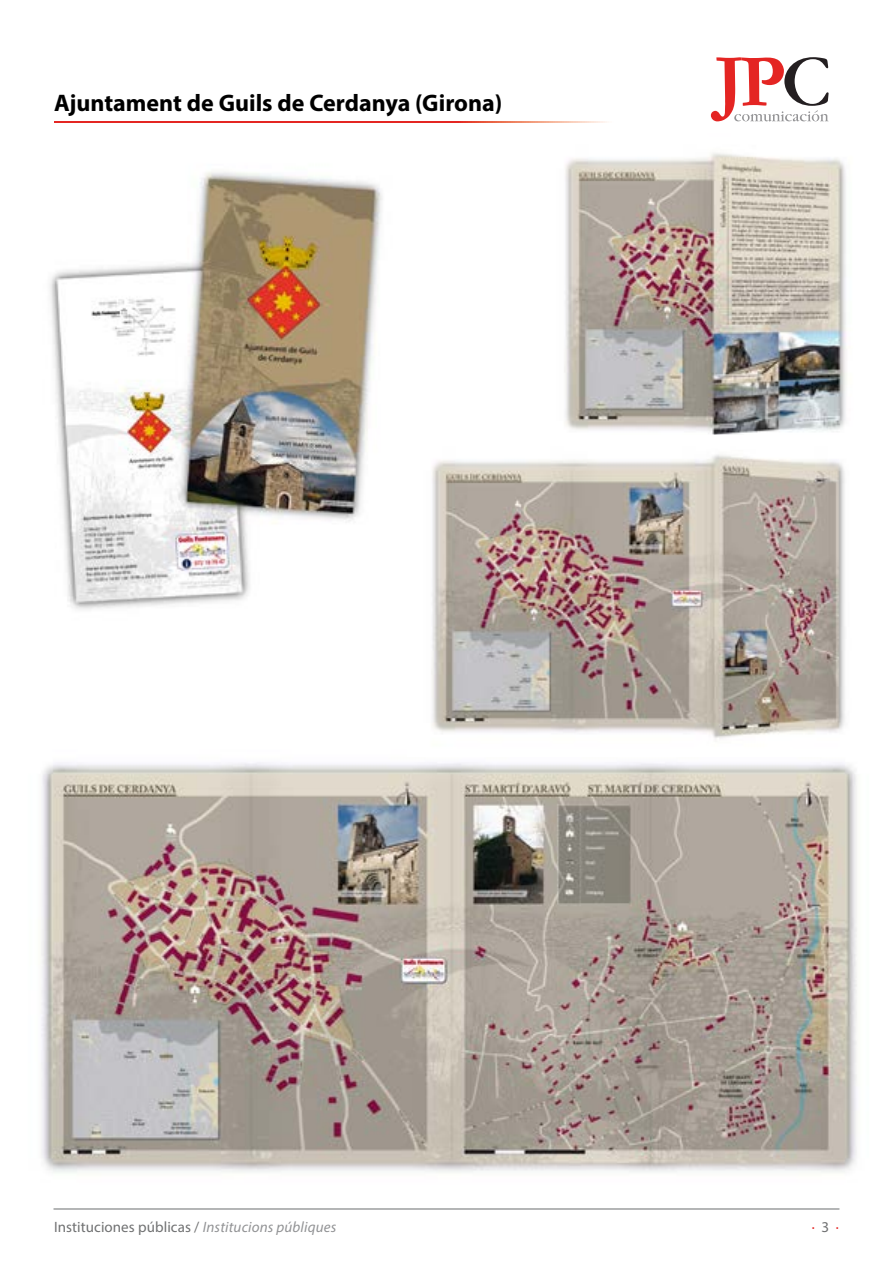
<style>
.page{position:relative;width:893px;height:1263px;background:#fff}
.page>*{position:absolute;margin:0;border:0;box-sizing:border-box;transform-origin:0 0}
.t1{font:700 24px "Myriad Pro";color:#000}
.t2{font:15px "Myriad Pro";letter-spacing:.005em;color:#707172}
.t3{font:15px "Myriad Pro";color:#e42523}
.s1{font-style:italic;color:#929395}
.s2{color:#707172}
</style>
<div class="page">
<hr style="left:54px;top:1208px;width:785px;height:2px;background:#9c9e9f">
<svg style="left:54px;top:121px;width:553px;height:2px"></svg>
<svg style="left:711px;top:57px;width:117px;height:64px"></svg>
<img style="left:50px;top:172px;width:333px;height:438px">
<img style="left:564px;top:153px;width:283px;height:282px">
<img style="left:41px;top:762px;width:816px;height:411px">
<img style="left:431px;top:454px;width:414px;height:285px">
<h1 class="t1" style="left:54px;top:87px;width:450px">Ajuntament de Guils de Cerdanya (Girona)</h1>
<p class="t2" style="left:54px;top:1217px;width:284px">Instituciones públicas / <span class="s1">Institucions públiques</span></p>
<p class="t3" style="left:812px;top:1217px;width:29px">· <span class="s2">3</span> ·</p>
</div>
